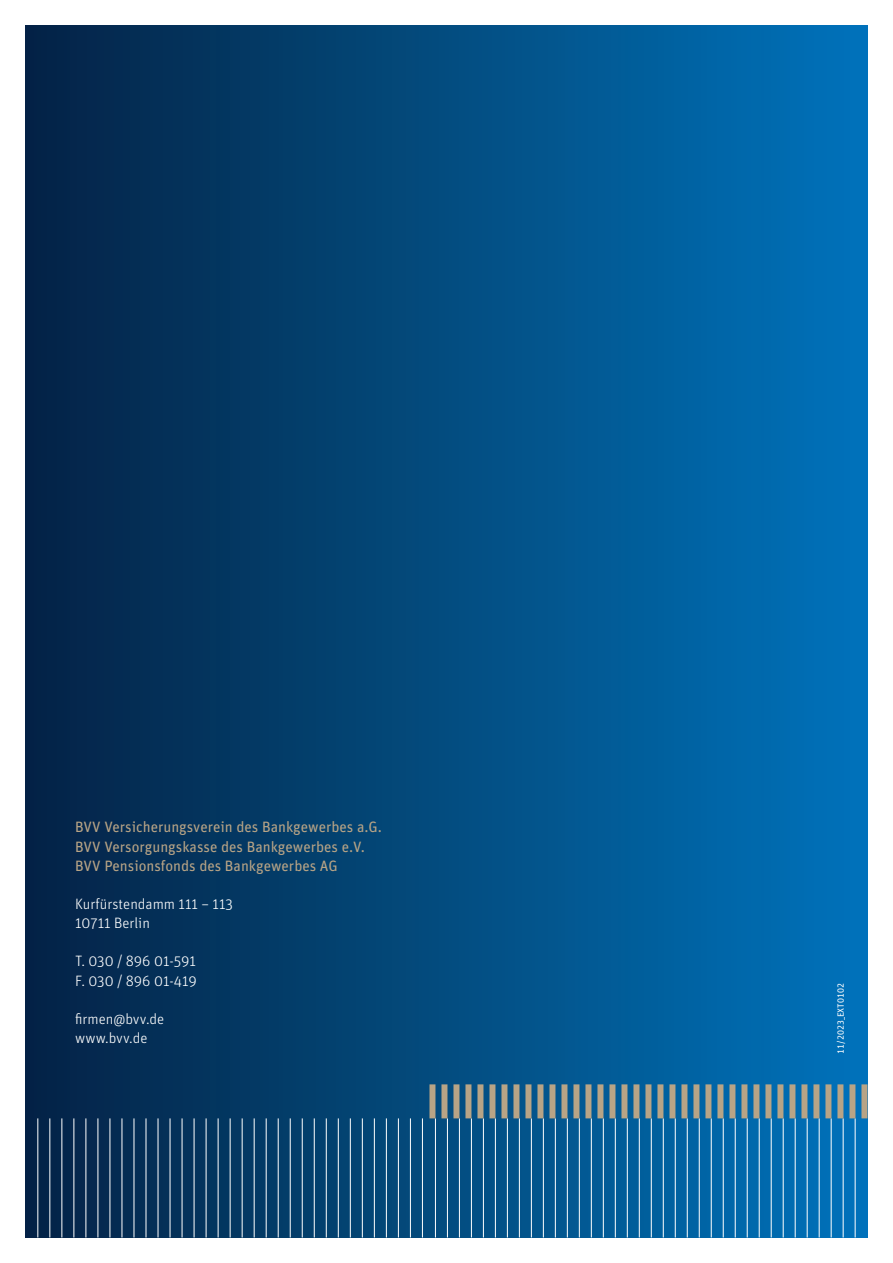
<style>
.page{position:relative;width:893px;height:1263px;background:#fff}
.page>*{position:absolute;margin:0;border:0;box-sizing:border-box;transform-origin:0 0}
.t1{font:15px "Unit OT";color:#b8a486}
.t2{font:300 15px "Unit OT";color:#fff}
.t3{font:9px "Unit Pro";color:#fff}
</style>
<div class="page">
<div style="left:26px;top:26px;width:841px;height:1211px;background:linear-gradient(to right,#042344,#0174bc)"></div>
<hr style="left:855px;top:1118px;width:1px;height:119px;background:#fff">
<hr style="left:843px;top:1118px;width:1px;height:119px;background:#fff">
<hr style="left:831px;top:1118px;width:1px;height:119px;background:#fff">
<hr style="left:819px;top:1118px;width:1px;height:119px;background:#fff">
<hr style="left:807px;top:1118px;width:1px;height:119px;background:#fff">
<hr style="left:795px;top:1118px;width:1px;height:119px;background:#fff">
<hr style="left:783px;top:1118px;width:1px;height:119px;background:#fff">
<hr style="left:771px;top:1118px;width:1px;height:119px;background:#fff">
<hr style="left:759px;top:1118px;width:1px;height:119px;background:#fff">
<hr style="left:747px;top:1118px;width:1px;height:119px;background:#fff">
<hr style="left:735px;top:1118px;width:1px;height:119px;background:#fff">
<hr style="left:723px;top:1118px;width:1px;height:119px;background:#fff">
<hr style="left:711px;top:1118px;width:1px;height:119px;background:#fff">
<hr style="left:699px;top:1118px;width:1px;height:119px;background:#fff">
<hr style="left:687px;top:1118px;width:1px;height:119px;background:#fff">
<hr style="left:675px;top:1118px;width:1px;height:119px;background:#fff">
<hr style="left:663px;top:1118px;width:1px;height:119px;background:#fff">
<hr style="left:651px;top:1118px;width:1px;height:119px;background:#fff">
<hr style="left:639px;top:1118px;width:1px;height:119px;background:#fff">
<hr style="left:627px;top:1118px;width:1px;height:119px;background:#fff">
<hr style="left:615px;top:1118px;width:1px;height:119px;background:#fff">
<hr style="left:603px;top:1118px;width:1px;height:119px;background:#fff">
<hr style="left:591px;top:1118px;width:1px;height:119px;background:#fff">
<hr style="left:579px;top:1118px;width:1px;height:119px;background:#fff">
<hr style="left:567px;top:1118px;width:1px;height:119px;background:#fff">
<hr style="left:555px;top:1118px;width:1px;height:119px;background:#fff">
<hr style="left:543px;top:1118px;width:1px;height:119px;background:#fff">
<hr style="left:531px;top:1118px;width:1px;height:119px;background:#fff">
<hr style="left:519px;top:1118px;width:1px;height:119px;background:#fff">
<hr style="left:507px;top:1118px;width:1px;height:119px;background:#fff">
<hr style="left:495px;top:1118px;width:1px;height:119px;background:#fff">
<hr style="left:483px;top:1118px;width:1px;height:119px;background:#fff">
<hr style="left:471px;top:1118px;width:1px;height:119px;background:#fff">
<hr style="left:459px;top:1118px;width:1px;height:119px;background:#fff">
<hr style="left:447px;top:1118px;width:1px;height:119px;background:#fff">
<hr style="left:435px;top:1118px;width:1px;height:119px;background:#fff">
<hr style="left:422px;top:1118px;width:1px;height:119px;background:#fff">
<hr style="left:410px;top:1118px;width:1px;height:119px;background:#fff">
<hr style="left:398px;top:1118px;width:1px;height:119px;background:#fff">
<hr style="left:386px;top:1118px;width:1px;height:119px;background:#fff">
<hr style="left:374px;top:1118px;width:1px;height:119px;background:#fff">
<hr style="left:362px;top:1118px;width:1px;height:119px;background:#fff">
<hr style="left:350px;top:1118px;width:1px;height:119px;background:#fff">
<hr style="left:338px;top:1118px;width:1px;height:119px;background:#fff">
<hr style="left:326px;top:1118px;width:1px;height:119px;background:#fff">
<hr style="left:314px;top:1118px;width:1px;height:119px;background:#fff">
<hr style="left:302px;top:1118px;width:1px;height:119px;background:#fff">
<hr style="left:290px;top:1118px;width:1px;height:119px;background:#fff">
<hr style="left:278px;top:1118px;width:1px;height:119px;background:#fff">
<hr style="left:266px;top:1118px;width:1px;height:119px;background:#fff">
<hr style="left:254px;top:1118px;width:1px;height:119px;background:#fff">
<hr style="left:242px;top:1118px;width:1px;height:119px;background:#fff">
<hr style="left:230px;top:1118px;width:1px;height:119px;background:#fff">
<hr style="left:218px;top:1118px;width:1px;height:119px;background:#fff">
<hr style="left:206px;top:1118px;width:1px;height:119px;background:#fff">
<hr style="left:194px;top:1118px;width:1px;height:119px;background:#fff">
<hr style="left:182px;top:1118px;width:1px;height:119px;background:#fff">
<hr style="left:170px;top:1118px;width:1px;height:119px;background:#fff">
<hr style="left:158px;top:1118px;width:1px;height:119px;background:#fff">
<hr style="left:146px;top:1118px;width:1px;height:119px;background:#fff">
<hr style="left:134px;top:1118px;width:1px;height:119px;background:#fff">
<hr style="left:122px;top:1118px;width:1px;height:119px;background:#fff">
<hr style="left:110px;top:1118px;width:1px;height:119px;background:#fff">
<hr style="left:98px;top:1118px;width:1px;height:119px;background:#fff">
<hr style="left:86px;top:1118px;width:1px;height:119px;background:#fff">
<hr style="left:74px;top:1118px;width:1px;height:119px;background:#fff">
<hr style="left:62px;top:1118px;width:1px;height:119px;background:#fff">
<hr style="left:50px;top:1118px;width:1px;height:119px;background:#fff">
<hr style="left:38px;top:1118px;width:1px;height:119px;background:#fff">
<div style="left:429px;top:1084px;width:6px;height:34px;background:#b8a486"></div>
<div style="left:441px;top:1084px;width:6px;height:34px;background:#b8a486"></div>
<div style="left:453px;top:1084px;width:6px;height:34px;background:#b8a486"></div>
<div style="left:465px;top:1084px;width:6px;height:34px;background:#b8a486"></div>
<div style="left:477px;top:1084px;width:6px;height:34px;background:#b8a486"></div>
<div style="left:489px;top:1084px;width:6px;height:34px;background:#b8a486"></div>
<div style="left:501px;top:1084px;width:6px;height:34px;background:#b8a486"></div>
<div style="left:513px;top:1084px;width:6px;height:34px;background:#b8a486"></div>
<div style="left:525px;top:1084px;width:6px;height:34px;background:#b8a486"></div>
<div style="left:537px;top:1084px;width:6px;height:34px;background:#b8a486"></div>
<div style="left:549px;top:1084px;width:6px;height:34px;background:#b8a486"></div>
<div style="left:561px;top:1084px;width:6px;height:34px;background:#b8a486"></div>
<div style="left:573px;top:1084px;width:6px;height:34px;background:#b8a486"></div>
<div style="left:585px;top:1084px;width:6px;height:34px;background:#b8a486"></div>
<div style="left:597px;top:1084px;width:6px;height:34px;background:#b8a486"></div>
<div style="left:609px;top:1084px;width:6px;height:34px;background:#b8a486"></div>
<div style="left:621px;top:1084px;width:6px;height:34px;background:#b8a486"></div>
<div style="left:633px;top:1084px;width:6px;height:34px;background:#b8a486"></div>
<div style="left:645px;top:1084px;width:6px;height:34px;background:#b8a486"></div>
<div style="left:657px;top:1084px;width:6px;height:34px;background:#b8a486"></div>
<div style="left:669px;top:1084px;width:6px;height:34px;background:#b8a486"></div>
<div style="left:681px;top:1084px;width:6px;height:34px;background:#b8a486"></div>
<div style="left:693px;top:1084px;width:6px;height:34px;background:#b8a486"></div>
<div style="left:705px;top:1084px;width:6px;height:34px;background:#b8a486"></div>
<div style="left:717px;top:1084px;width:6px;height:34px;background:#b8a486"></div>
<div style="left:729px;top:1084px;width:6px;height:34px;background:#b8a486"></div>
<div style="left:741px;top:1084px;width:6px;height:34px;background:#b8a486"></div>
<div style="left:753px;top:1084px;width:6px;height:34px;background:#b8a486"></div>
<div style="left:765px;top:1084px;width:6px;height:34px;background:#b8a486"></div>
<div style="left:777px;top:1084px;width:6px;height:34px;background:#b8a486"></div>
<div style="left:789px;top:1084px;width:6px;height:34px;background:#b8a486"></div>
<div style="left:801px;top:1084px;width:6px;height:34px;background:#b8a486"></div>
<div style="left:813px;top:1084px;width:6px;height:34px;background:#b8a486"></div>
<div style="left:825px;top:1084px;width:6px;height:34px;background:#b8a486"></div>
<div style="left:837px;top:1084px;width:6px;height:34px;background:#b8a486"></div>
<div style="left:849px;top:1084px;width:6px;height:34px;background:#b8a486"></div>
<div style="left:861px;top:1084px;width:6px;height:34px;background:#b8a486"></div>
<p class="t1" style="left:75px;top:815px;width:308px">BVV Versicherungsverein des Bankgewerbes a.G.</p>
<p class="t1" style="left:75px;top:834px;width:291px">BVV Versorgungskasse des Bankgewerbes e.V.</p>
<p class="t1" style="left:75px;top:853px;width:264px">BVV Pensionsfonds des Bankgewerbes AG</p>
<p class="t2" style="left:75px;top:892px;width:159px">Kurfürstendamm 111 – 113</p>
<p class="t2" style="left:75px;top:911px;width:76px">10711 Berlin</p>
<p class="t2" style="left:75px;top:949px;width:122px">T. 030 / 896 01-591</p>
<p class="t2" style="left:75px;top:968px;width:123px">F. 030 / 896 01-419</p>
<p class="t2" style="left:75px;top:1006px;width:91px">firmen@bvv.de</p>
<p class="t2" style="left:75px;top:1026px;width:74px">www.bvv.de</p>
<p class="t3" style="left:834px;top:1053px;width:72px;rotate:-90deg">11/2023_EXT0102</p>
</div>
